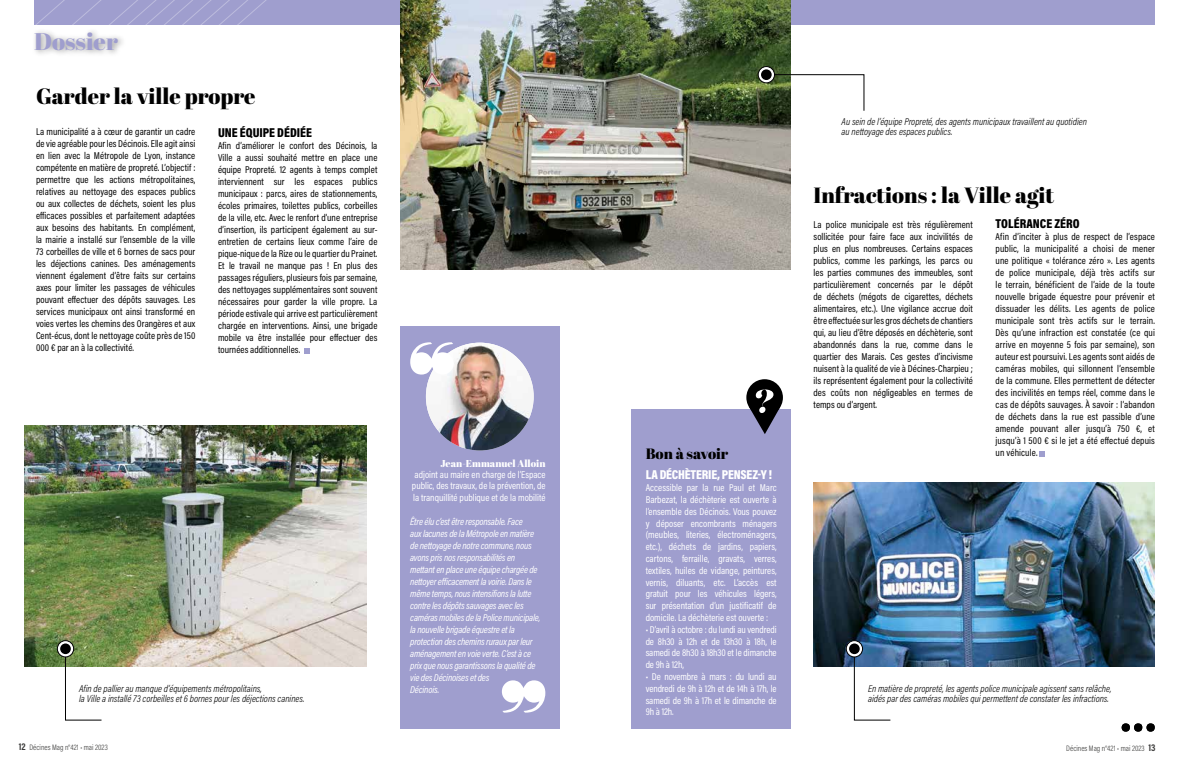
<style>
.page{position:relative;width:1191px;height:766px;background:#fff}
.page>*{position:absolute;margin:0;border:0;box-sizing:border-box;transform-origin:0 0}
.t1{font:24px "Abril Fatface";color:#9f9ece}
.t2{font:22px "Abril Fatface";color:#000}
.t3{font:15px "Abril Fatface";color:#000}
.t4{font:900 13px "Acumin Pro Cond";color:#000}
.t5{font:900 13px "Acumin Pro Cond";letter-spacing:-.015em;color:#fff}
.t6{font:10px/12px "Acumin Pro Cond";letter-spacing:.005em;color:#000;text-align:justify}
.t7{font:10px/11.8px "Acumin Pro Cond";color:#fff;text-align:justify}
.t8{font:italic 10px/12px "Acumin Pro Cond";letter-spacing:-.02em;color:#fff}
.t9{font:italic 300 10px/10px "Acumin Pro Cond";color:#000}
.t10{font:10px "Abril Fatface";color:#fff}
.t11{font:300 8px "Acumin Pro Cond";color:#3c3c3b}
.s1{font-weight:700;font-size:10px}
</style>
<div class="page">
<div style="left:31px;top:28px;width:95px;height:30px;background:#000;opacity:.38"></div>
<div style="left:34px;top:0;width:1121px;height:24px;background:#9f9ece"></div>
<svg style="left:37px;top:0;width:229px;height:24px"></svg>
<svg style="left:1121px;top:723px;width:33px;height:8px"></svg>
<img style="left:400px;top:0;width:391px;height:269px">
<svg style="left:766px;top:74px;width:99px;height:38px"></svg>
<svg style="left:758px;top:67px;width:16px;height:16px"></svg>
<div style="left:757px;top:66px;width:18px;height:17px;border:1px solid #000;border-radius:50%"></div>
<div style="left:761px;top:69px;width:10px;height:11px;background:#000;border-radius:50%"></div>
<svg style="left:304px;top:348px;width:6px;height:5px"></svg>
<img style="left:25px;top:425px;width:341px;height:241px">
<svg style="left:64px;top:649px;width:38px;height:71px"></svg>
<svg style="left:57px;top:640px;width:17px;height:16px"></svg>
<div style="left:57px;top:640px;width:17px;height:17px;border:1px solid #000;border-radius:50%"></div>
<div style="left:60px;top:643px;width:11px;height:11px;background:#000;border-radius:50%"></div>
<div style="left:400px;top:326px;width:159px;height:403px;background:#9f9ece"></div>
<img style="left:426px;top:342px;width:107px;height:108px;border-radius:54px">
<svg style="left:410px;top:342px;width:44px;height:32px"></svg>
<svg style="left:502px;top:680px;width:43px;height:32px"></svg>
<img style="left:813px;top:482px;width:342px;height:184px">
<svg style="left:853px;top:649px;width:38px;height:71px"></svg>
<svg style="left:846px;top:640px;width:16px;height:16px"></svg>
<div style="left:845px;top:640px;width:18px;height:17px;border:1px solid #000;border-radius:50%"></div>
<div style="left:849px;top:643px;width:10px;height:11px;background:#000;border-radius:50%"></div>
<div style="left:631px;top:409px;width:160px;height:320px;background:#9f9ece"></div>
<div style="left:746px;top:379px;width:37px;height:36px;background:#000;border-radius:50%"></div>
<svg style="left:749px;top:389px;width:31px;height:45px"></svg>
<svg style="left:1039px;top:451px;width:6px;height:5px"></svg>
<h1 class="t1" style="left:34px;top:24px;width:85px">Dossier</h1>
<h2 class="t2" style="left:36px;top:81px;width:221px">Garder la ville propre</h2>
<p class="t6" style="left:36px;top:125px;width:161px">La municipalité a à cœur de garantir un cadre de vie agréable pour les Décinois. Elle agit ainsi en lien avec la Métropole de Lyon, instance compétente en matière de propreté. L’objectif : permettre que les actions métropolitaines, relatives au nettoyage des espaces publics ou aux collectes de déchets, soient les plus efficaces possibles et parfaitement adaptées aux besoins des habitants. En complément, la mairie a installé sur l’ensemble de la ville 73 corbeilles de ville et 6 bornes de sacs pour les déjections canines. Des aménagements viennent également d’être faits sur certains axes pour limiter les passages de véhicules pouvant effectuer des dépôts sauvages. Les services municipaux ont ainsi transformé en voies vertes les chemins des Orangères et aux Cent-écus, dont le nettoyage coûte près de 150<br>000 € par an à la collectivité.</p>
<h3 class="t4" style="left:218px;top:124px;width:95px">UNE ÉQUIPE DÉDIÉE</h3>
<p class="t6" style="left:218px;top:139px;width:161px">Afin d’améliorer le confort des Décinois, la Ville a aussi souhaité mettre en place une équipe Propreté. 12 agents à temps complet interviennent sur les espaces publics municipaux : parcs, aires de stationnements, écoles primaires, toilettes publics, corbeilles de la ville, etc. Avec le renfort d’une entreprise d’insertion, ils participent également au sur&shy;entretien de certains lieux comme l’aire de pique-nique de la Rize ou le quartier du Prainet.<br>Et le travail ne manque pas ! En plus des passages réguliers, plusieurs fois par semaine, des nettoyages supplémentaires sont souvent nécessaires pour garder la ville propre. La période estivale qui arrive est particulièrement chargée en interventions. Ainsi, une brigade mobile va être installée pour effectuer des tournées additionnelles.</p>
<p class="t9" style="left:79px;top:683px;width:227px">Afin de pallier au manque d’équipements métropolitains,<br>la Ville a installé 73 corbeilles et 6 bornes pour les déjections canines.</p>
<p class="t10" style="left:440px;top:456px;width:106px">Jean-Emmanuel Alloin</p>
<p class="t7" style="left:412px;top:468px;width:135px;line-height:11px">adjoint au maire en charge de l’Espace public, des travaux, de la prévention, de</p>
<p class="t7" style="left:413px;top:491px;width:134px">la tranquillité publique et de la mobilité</p>
<p class="t8" style="left:410px;top:515px;width:132px">Être élu c’est être responsable. Face<br>aux lacunes de la Métropole en matière de nettoyage de notre commune, nous avons pris nos responsabilités en mettant en place une équipe chargée de nettoyer efficacement la voirie. Dans le même temps, nous intensifions la lutte contre les dépôts sauvages avec les caméras mobiles de la Police municipale, la nouvelle brigade équestre et la protection des chemins ruraux par leur aménagement en voie verte. C’est à ce prix que nous garantissons la qualité de vie des Décinoises et des<br>Décinois.</p>
<h3 class="t3" style="left:645px;top:443px;width:84px">Bon à savoir</h3>
<h3 class="t5" style="left:645px;top:466px;width:128px">LA DÉCHÈTERIE, PENSEZ-Y !</h3>
<p class="t7" style="left:645px;top:481px;width:132px">Accessible par la rue Paul et Marc Barbezat, la déchèterie est ouverte à l’ensemble des Décinois. Vous pouvez y déposer encombrants ménagers (meubles, literies, électroménagers, etc.), déchets de jardins, papiers, cartons, ferraille, gravats, verres, textiles, huiles de vidange, peintures, vernis, diluants, etc. L’accès est gratuit pour les véhicules légers, sur présentation d’un justificatif de domicile. La déchèterie est ouverte :</p>
<p class="t7" style="left:645px;top:623px;width:132px">• D’avril à octobre : du lundi au vendredi de 8h30 à 12h et de 13h30 à 18h, le samedi de 8h30 à 18h30 et le dimanche de 9h à 12h,</p>
<p class="t7" style="left:645px;top:670px;width:132px">• De novembre à mars : du lundi au vendredi de 9h à 12h et de 14h à 17h, le samedi de 9h à 17h et le dimanche de 9h à 12h.</p>
<p class="t9" style="left:841px;top:116px;width:247px">Au sein de l’équipe Propreté, des agents municipaux travaillent au quotidien au nettoyage des espaces publics.</p>
<h2 class="t2" style="left:813px;top:180px;width:242px">Infractions : la Ville agit</h2>
<p class="t6" style="left:813px;top:218px;width:161px">La police municipale est très régulièrement sollicitée pour faire face aux incivilités de plus en plus nombreuses. Certains espaces publics, comme les parkings, les parcs ou les parties communes des immeubles, sont particulièrement concernés par le dépôt de déchets (mégots de cigarettes, déchets alimentaires, etc.). Une vigilance accrue doit être effectuée sur les gros déchets de chantiers qui, au lieu d’être déposés en déchèterie, sont abandonnés dans la rue, comme dans le quartier des Marais. Ces gestes d’incivisme nuisent à la qualité de vie à Décines-Charpieu ; ils représentent également pour la collectivité des coûts non négligeables en termes de temps ou d’argent.</p>
<h3 class="t4" style="left:995px;top:215px;width:85px">TOLÉRANCE ZÉRO</h3>
<p class="t6" style="left:995px;top:230px;width:161px">Afin d’inciter à plus de respect de l’espace public, la municipalité a choisi de mener une politique « tolérance zéro ». Les agents de police municipale, déjà très actifs sur le terrain, bénéficient de l’aide de la toute nouvelle brigade équestre pour prévenir et dissuader les délits. Les agents de police municipale sont très actifs sur le terrain.<br>Dès qu’une infraction est constatée (ce qui arrive en moyenne 5 fois par semaine), son auteur est poursuivi. Les agents sont aidés de caméras mobiles, qui sillonnent l’ensemble de la commune. Elles permettent de détecter des incivilités en temps réel, comme dans le cas de dépôts sauvages. À savoir : l’abandon de déchets dans la rue est passible d’une amende pouvant aller jusqu’à 750 €, et jusqu’à 1 500 € si le jet a été effectué depuis un véhicule.</p>
<p class="t9" style="left:868px;top:683px;width:245px">En matière de propreté, les agents police municipale agissent sans relâche, aidés par des caméras mobiles qui permettent de constater les infractions.</p>
<p class="t11" style="left:19px;top:742px;width:91px"><span class="s1">12</span> Décines Mag n°421 • mai 2023</p>
<p class="t11" style="left:1066px;top:742px;width:91px">Décines Mag n°421 • mai 2023 <span class="s1">13</span></p>
</div>
